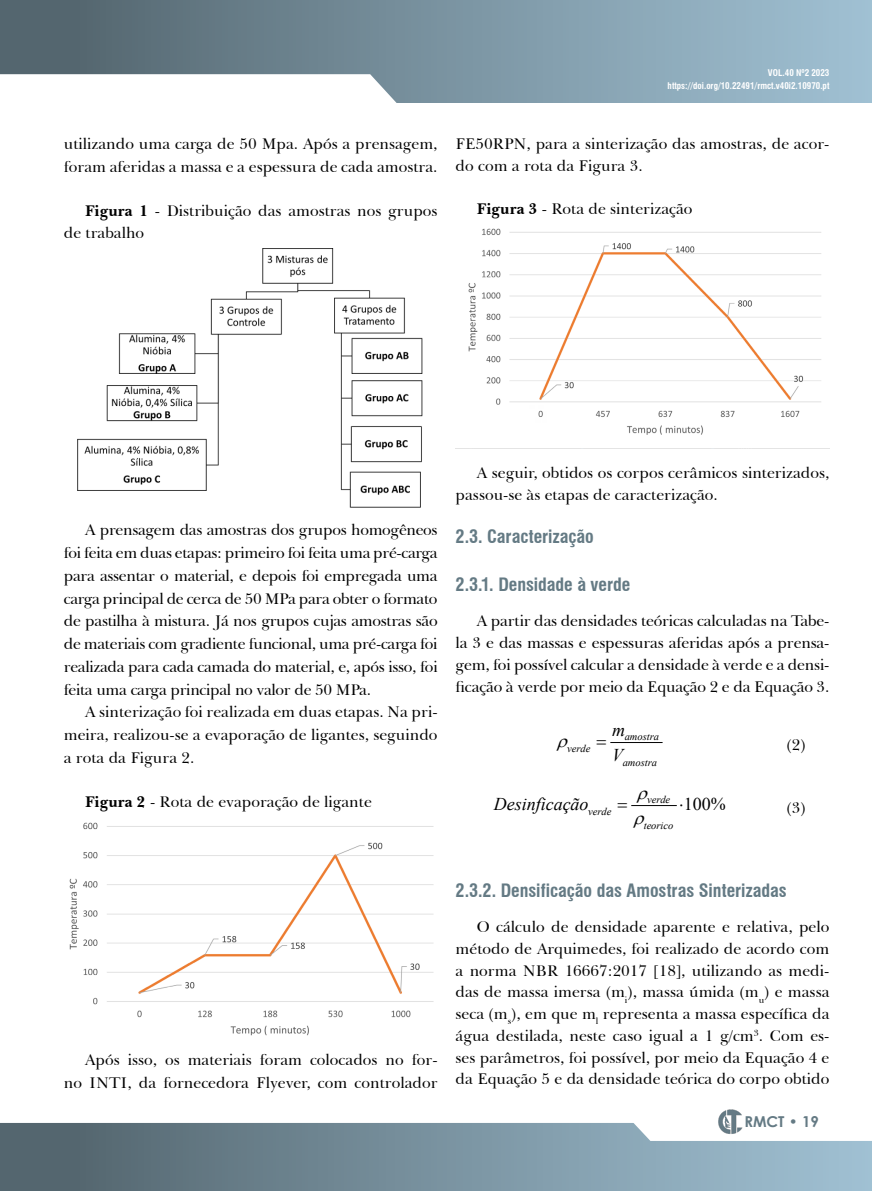
<style>
.page{position:relative;width:872px;height:1191px;background:#fff}
.page>*{position:absolute;margin:0;border:0;box-sizing:border-box;transform-origin:0 0}
.t1{font:700 condensed 18px "Swiss 721 BT";color:#647a84}
.t2{font:italic 18px/25.7px "Times New Roman";color:#000}
.t3{font:18px "Times New Roman";color:#000}
.t4{font:15.75px/22.8px "Baskerville BT";color:#000}
.t5{font:700 15px "Century Gothic";color:#647a84}
.t6{font:italic 10.5px "Times New Roman";color:#000}
.t7{font:700 condensed 9px/12.8px "Swiss 721 BT";color:#fff;text-align:right}
.s1{font-weight:700}
</style>
<div class="page">
<div style="left:0;top:0;width:872px;height:102px;background:linear-gradient(to right,#506169,#a1c2d5)"></div>
<hr style="left:0;top:0;width:1px;height:102px;background:#54666f">
<svg style="left:0;top:1123px;width:872px;height:68px;background:#768e9b"></svg>
<svg style="left:629px;top:1123px;width:243px;height:18px"></svg>
<svg style="left:0;top:74px;width:406px;height:29px"></svg>
<img style="left:718px;top:1109px;width:25px;height:25px">
<img style="left:77px;top:248px;width:346px;height:260px">
<img style="left:69px;top:822px;width:365px;height:214px">
<img style="left:455px;top:228px;width:374px;height:221px">
<hr style="left:611px;top:742px;width:51px;height:1px;background:#000">
<hr style="left:632px;top:805px;width:44px;height:1px;background:#000">
<p class="t4" style="left:64px;top:132px;width:375px">utilizando uma carga de 50 Mpa. Após a prensagem, foram aferidas a massa e a espessura de cada amostra.</p>
<p class="t4" style="left:64px;top:198px;width:375px;text-indent:21px"><span class="s1">Figura 1</span> - Distribuição das amostras nos grupos de trabalho</p>
<p class="t7" style="left:667px;top:66px;width:163px">VOL.40 Nº2 2023 https://doi.org/10.22491/rmct.v40i2.10970.pt</p>
<p class="t4" style="left:455px;top:132px;width:375px;line-height:21.8px">FE50RPN, para a sinterização das amostras, de acor&shy;do com a rota da Figura 3.</p>
<p class="t4" style="left:477px;top:196px;width:217px"><span class="s1">Figura 3</span> - Rota de sinterização</p>
<p class="t4" style="left:64px;top:518px;width:375px;text-align:justify;text-indent:21px">A prensagem das amostras dos grupos homogêneos foi feita em duas etapas: primeiro foi feita uma pré-carga para assentar o material, e depois foi empregada uma carga principal de cerca de 50 MPa para obter o formato de pastilha à mistura. Já nos grupos cujas amostras são de materiais com gradiente funcional, uma pré-carga foi realizada para cada camada do material, e, após isso, foi feita uma carga principal no valor de 50 MPa.</p>
<p class="t4" style="left:64px;top:700px;width:375px;text-align:justify;text-indent:21px">A sinterização foi realizada em duas etapas. Na pri&shy;meira, realizou-se a evaporação de ligantes, seguindo a rota da Figura 2.</p>
<p class="t4" style="left:85px;top:789px;width:288px"><span class="s1">Figura 2</span> - Rota de evaporação de ligante</p>
<p class="t4" style="left:455px;top:461px;width:375px;line-height:21.8px;text-indent:21px">A seguir, obtidos os corpos cerâmicos sinterizados, passou-se às etapas de caracterização.</p>
<p class="t1" style="left:455px;top:525px;width:140px">2.3. Caracterização</p>
<p class="t1" style="left:455px;top:573px;width:176px">2.3.1. Densidade à verde</p>
<p class="t4" style="left:455px;top:609px;width:375px;line-height:21.8px;text-align:justify;text-indent:21px">A partir das densidades teóricas calculadas na Tabe&shy;la 3 e das massas e espessuras aferidas após a prensa&shy;gem, foi possível calcular a densidade à verde e a densi&shy;ficação à verde por meio da Equação 2 e da Equação 3.</p>
<p class="t6" style="left:624px;top:729px;width:36px">amostra</p>
<p class="t6" style="left:567px;top:741px;width:25px">verde</p>
<p class="t6" style="left:622px;top:755px;width:36px">amostra</p>
<p class="t2" style="left:612px;top:716px;width:14px">m<br>V</p>
<p class="t4" style="left:786px;top:733px;width:21px">(2)</p>
<p class="t3" style="left:679px;top:791px;width:48px">⋅100%</p>
<p class="t6" style="left:647px;top:792px;width:25px">verde</p>
<p class="t2" style="left:494px;top:790px;width:96px">Desinficação</p>
<p class="t4" style="left:786px;top:796px;width:21px">(3)</p>
<p class="t6" style="left:588px;top:804px;width:25px">verde</p>
<p class="t6" style="left:644px;top:818px;width:31px">teorico</p>
<p class="t4" style="left:64px;top:1047px;width:375px;text-align:right">Após isso, os materiais foram colocados no for&shy;no INTI, da fornecedora Flyever, com controlador</p>
<p class="t1" style="left:455px;top:879px;width:332px">2.3.2. Densificação das Amostras Sinterizadas</p>
<p class="t4" style="left:455px;top:915px;width:375px;line-height:21.8px;text-align:justify;text-indent:21px">O cálculo de densidade aparente e relativa, pelo método de Arquimedes, foi realizado de acordo com a norma NBR 16667:2017 [18], utilizando as medi&shy;das de massa imersa (m<sub>i</sub>), massa úmida (m<sub>u</sub>) e massa seca (m<sub>s</sub>), em que m<sub>l</sub> representa a massa específica da água destilada, neste caso igual a 1 g/cm<sup>3</sup>. Com es&shy;ses parâmetros, foi possível, por meio da Equação 4 e da Equação 5 e da densidade teórica do corpo obtido</p>
<p class="t5" style="left:744px;top:1110px;width:76px">RMCT • 19</p>
</div>
